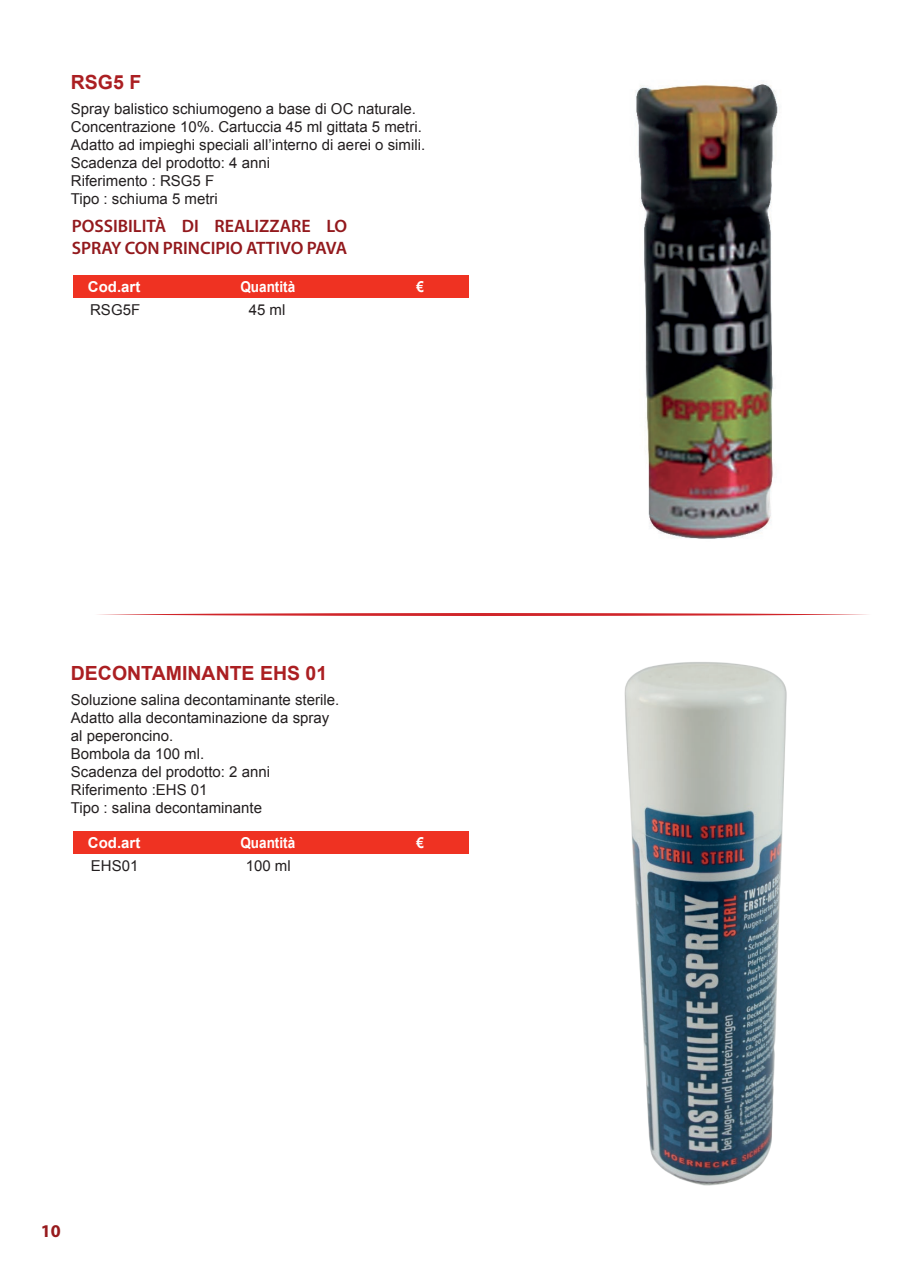
<style>
.page{position:relative;width:910px;height:1280px;background:#fff}
.page>*{position:absolute;margin:0;border:0;box-sizing:border-box;transform-origin:0 0}
.t1{font:700 19.5px "Arial";color:#ab1f22}
.t2{font:600 18px/21.6px "Myriad Pro";color:#93191d}
.t3{font:700 18px "Myriad Pro";color:#971a1d}
.t4{font:15px/18px "Arial";color:#231f20}
.t5{font:700 15px "Arial";color:#fff;scale:.9 1}
.t6{font:700 15px "Arial";color:#fff}
</style>
<div class="page">
<svg style="left:98px;top:613px;width:770px;height:3px"></svg>
<img style="left:635px;top:84px;width:143px;height:455px">
<div style="left:73px;top:831px;width:396px;height:22px;background:#ef3222"></div>
<div style="left:73px;top:275px;width:396px;height:23px;background:#ef3222"></div>
<img style="left:624px;top:662px;width:163px;height:524px">
<h1 class="t1" style="left:71px;top:69px;width:72px">RSG5 F</h1>
<p class="t4" style="left:71px;top:100px;width:356px">Spray balistico schiumogeno a base di OC naturale.<br>Concentrazione 10%. Cartuccia 45 ml gittata 5 metri.<br>Adatto ad impieghi speciali all’interno di aerei o simili.<br>Scadenza del prodotto: 4 anni<br>Riferimento : RSG5 F<br>Tipo : schiuma 5 metri</p>
<p class="t2" style="left:72px;top:215px;width:277px">POSSIBILITÀ DI REALIZZARE LO<br>SPRAY CON PRINCIPIO ATTIVO PAVA</p>
<p class="t6" style="left:88px;top:276px;width:54px">Cod.art</p>
<p class="t5" style="left:240px;top:276px;width:62px">Quantità</p>
<p class="t4" style="left:249px;top:301px;width:38px">45 ml</p>
<p class="t4" style="left:90px;top:301px;width:52px">RSG5F</p>
<p class="t5" style="left:417px;top:276px;width:10px">€</p>
<h1 class="t1" style="left:71px;top:660px;width:258px">DECONTAMINANTE EHS 01</h1>
<p class="t4" style="left:71px;top:691px;width:270px">Soluzione salina decontaminante sterile.<br>Adatto alla decontaminazione da spray al peperoncino.<br>Bombola da 100 ml.<br>Scadenza del prodotto: 2 anni<br>Riferimento :EHS 01<br>Tipo : salina decontaminante</p>
<p class="t6" style="left:88px;top:832px;width:54px">Cod.art</p>
<p class="t5" style="left:240px;top:832px;width:62px">Quantità</p>
<p class="t4" style="left:246px;top:856px;width:47px">100 ml</p>
<p class="t4" style="left:91px;top:856px;width:49px">EHS01</p>
<p class="t5" style="left:417px;top:832px;width:10px">€</p>
<p class="t3" style="left:41px;top:1219px;width:21px">10</p>
</div>
